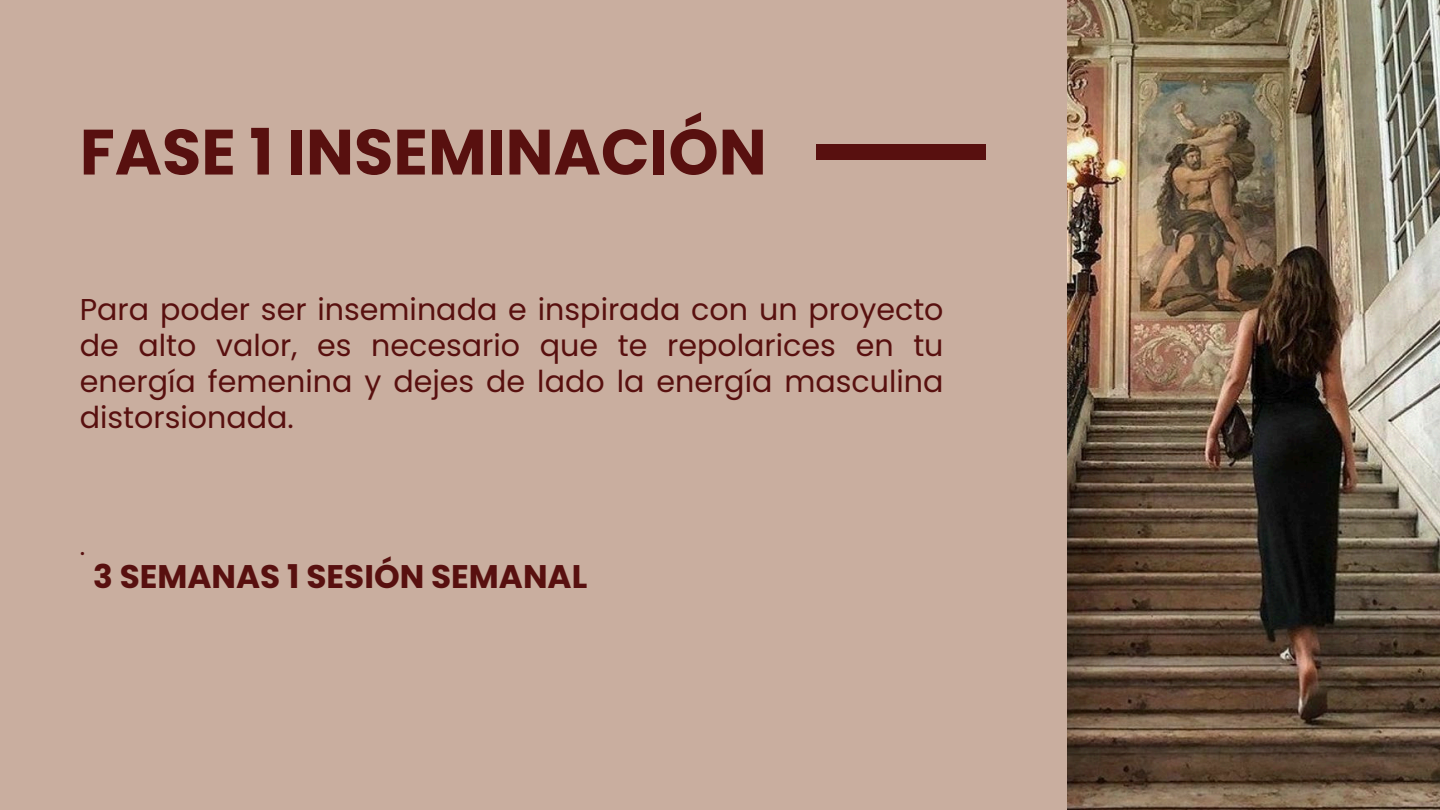
<style>
.page{position:relative;width:1440px;height:810px;background:#c9ae9f}
.page>*{position:absolute;margin:0;border:0;box-sizing:border-box;transform-origin:0 0}
.t1{font:700 64px "Poppins";color:#58100f}
.t2{font:700 32.7px "Poppins";color:#58100f}
.t3{font:30.1px/36px "Poppins";color:#58100f;text-align:justify}
.t4{font:26.2px "Poppins";color:#58100f}
</style>
<div class="page">
<img style="left:1068px;top:0;width:372px;height:810px">
<div style="left:816px;top:145px;width:170px;height:15px;background:#58100f"></div>
<h1 class="t1" style="left:80px;top:107px;width:688px">FASE 1 INSEMINACIÓN</h1>
<h3 class="t3" style="left:80px;top:292px;width:865px">Para poder ser inseminada e inspirada con un proyecto de alto valor, es necesario que te repolarices en tu energía femenina y dejes de lado la energía masculina distorsionada.</h3>
<p class="t4" style="left:80px;top:528px;width:7px">.</p>
<h2 class="t2" style="left:93px;top:554px;width:496px">3 SEMANAS 1 SESIÓN SEMANAL</h2>
</div>
